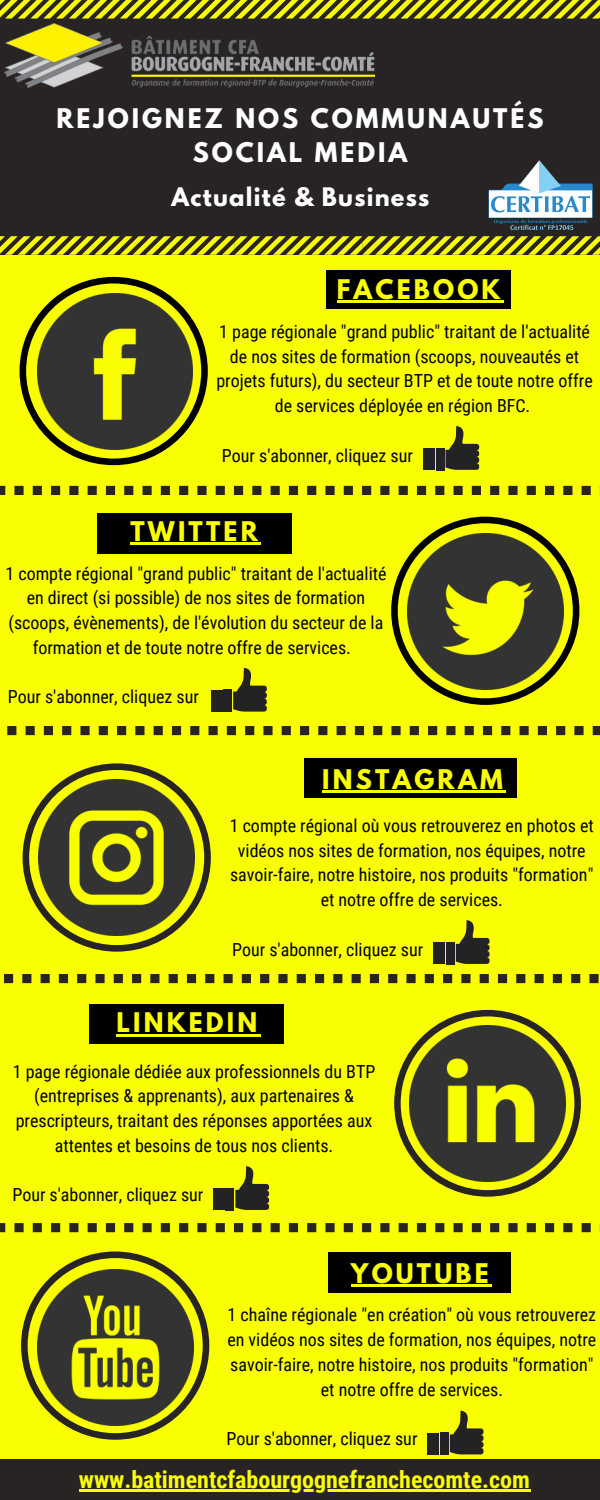
<style>
.page{position:relative;width:600px;height:1500px;background:#faff00}
.page>*{position:absolute;margin:0;border:0;box-sizing:border-box;transform-origin:0 0}
.t1{font:700 24px "Roboto Condensed";color:#faff00}
.t2{font:700 24px "League Spartan";letter-spacing:.135em;color:#faff00}
.t3{font:700 24px/33.1px "League Spartan";letter-spacing:.125em;color:#fff;text-align:center}
.t4{font:700 22.6px "League Spartan";letter-spacing:.055em;color:#fff}
.t5{font:18px/24.8px "Roboto Condensed";color:#000;text-align:center}
</style>
<div class="page">
<div style="left:0;top:0;width:600px;height:255px;background:#282423"></div>
<svg style="left:0;top:0;width:600px;height:19px"></svg>
<svg style="left:0;top:236px;width:600px;height:19px"></svg>
<div style="left:327px;top:271px;width:184px;height:38px;background:#000"></div>
<svg style="left:20px;top:277px;width:188px;height:188px"></svg>
<svg style="left:391px;top:517px;width:188px;height:188px"></svg>
<svg style="left:0;top:486px;width:280px;height:9px"></svg>
<svg style="left:289px;top:486px;width:311px;height:9px"></svg>
<div style="left:97px;top:513px;width:195px;height:40px;background:#000"></div>
<hr style="left:130px;top:542px;width:131px;height:3px;background:#faff00">
<svg style="left:7px;top:726px;width:284px;height:9px"></svg>
<svg style="left:300px;top:726px;width:300px;height:9px"></svg>
<div style="left:305px;top:758px;width:212px;height:40px;background:#000"></div>
<svg style="left:23px;top:763px;width:188px;height:189px"></svg>
<svg style="left:4px;top:974px;width:302px;height:9px"></svg>
<svg style="left:315px;top:974px;width:284px;height:9px"></svg>
<div style="left:89px;top:1004px;width:195px;height:40px;background:#000"></div>
<hr style="left:116px;top:1034px;width:144px;height:2px;background:#faff00">
<svg style="left:394px;top:1010px;width:187px;height:187px"></svg>
<svg style="left:0;top:1223px;width:280px;height:9px"></svg>
<svg style="left:289px;top:1223px;width:311px;height:9px"></svg>
<div style="left:329px;top:1253px;width:182px;height:40px;background:#000"></div>
<svg style="left:21px;top:1251px;width:188px;height:189px"></svg>
<div style="left:0;top:1459px;width:600px;height:41px;background:#282423"></div>
<img style="left:488px;top:160px;width:105px;height:70px">
<img style="left:4px;top:24px;width:371px;height:63px">
<img style="left:410px;top:1025px;width:156px;height:156px">
<img style="left:37px;top:294px;width:156px;height:155px">
<img style="left:407px;top:534px;width:156px;height:156px">
<img style="left:39px;top:780px;width:156px;height:156px">
<img style="left:38px;top:1269px;width:156px;height:156px">
<svg style="left:446px;top:426px;width:33px;height:44px"></svg>
<div style="left:436px;top:448px;width:8px;height:23px;background:#232325"></div>
<div style="left:424px;top:449px;width:11px;height:21px;background:#232325"></div>
<hr style="left:337px;top:300px;width:167px;height:2px;background:#faff00">
<hr style="left:322px;top:790px;width:184px;height:3px;background:#faff00">
<hr style="left:351px;top:1285px;width:141px;height:2px;background:#faff00">
<hr style="left:79px;top:1489px;width:451px;height:2px;background:#faff00">
<svg style="left:233px;top:668px;width:34px;height:44px"></svg>
<div style="left:224px;top:689px;width:8px;height:23px;background:#232325"></div>
<div style="left:211px;top:690px;width:11px;height:22px;background:#232325"></div>
<svg style="left:456px;top:920px;width:34px;height:44px"></svg>
<div style="left:446px;top:942px;width:8px;height:23px;background:#232325"></div>
<div style="left:434px;top:943px;width:11px;height:21px;background:#232325"></div>
<svg style="left:235px;top:1166px;width:34px;height:44px"></svg>
<div style="left:226px;top:1188px;width:8px;height:23px;background:#232325"></div>
<div style="left:213px;top:1189px;width:12px;height:21px;background:#232325"></div>
<svg style="left:450px;top:1411px;width:34px;height:43px"></svg>
<div style="left:440px;top:1432px;width:8px;height:23px;background:#232325"></div>
<div style="left:428px;top:1433px;width:11px;height:22px;background:#232325"></div>
<h1 class="t3" style="left:57px;top:105px;width:488px">REJOIGNEZ NOS COMMUNAUTÉS<br>SOCIAL MEDIA</h1>
<p class="t4" style="left:172px;top:186px;width:259px">Actualité &amp; Business</p>
<h1 class="t2" style="left:337px;top:277px;width:165px">FACEBOOK</h1>
<p class="t5" style="left:216px;top:319px;width:378px">1 page régionale "grand public" traitant de l'actualité de nos sites de formation (scoops, nouveautés et projets futurs), du secteur BTP et de toute notre offre de services déployée en région BFC.</p>
<p class="t5" style="left:222px;top:443px;width:193px">Pour s'abonner, cliquez sur</p>
<h1 class="t2" style="left:130px;top:519px;width:129px">TWITTER</h1>
<p class="t5" style="left:5px;top:561px;width:383px">1 compte régional "grand public" traitant de l'actualité en direct (si possible) de nos sites de formation (scoops, évènements), de l'évolution du secteur de la formation et de toute notre offre de services.</p>
<p class="t5" style="left:8px;top:685px;width:193px">Pour s'abonner, cliquez sur</p>
<h1 class="t2" style="left:322px;top:767px;width:182px">INSTAGRAM</h1>
<p class="t5" style="left:230px;top:813px;width:366px">1 compte régional où vous retrouverez en photos et vidéos nos sites de formation, nos équipes, notre savoir-faire, notre histoire, nos produits "formation" et notre offre de services.</p>
<p class="t5" style="left:232px;top:937px;width:193px">Pour s'abonner, cliquez sur</p>
<h1 class="t2" style="left:116px;top:1011px;width:142px">LINKEDIN</h1>
<p class="t5" style="left:13px;top:1059px;width:364px">1 page régionale dédiée aux professionnels du BTP (entreprises &amp; apprenants), aux partenaires &amp; prescripteurs, traitant des réponses apportées aux attentes et besoins de tous nos clients.</p>
<p class="t5" style="left:12px;top:1183px;width:193px">Pour s'abonner, cliquez sur</p>
<h1 class="t2" style="left:351px;top:1261px;width:139px">YOUTUBE</h1>
<p class="t5" style="left:227px;top:1303px;width:371px">1 chaîne régionale "en création" où vous retrouverez en vidéos nos sites de formation, nos équipes, notre savoir-faire, notre histoire, nos produits "formation" et notre offre de services.</p>
<p class="t5" style="left:226px;top:1427px;width:193px">Pour s'abonner, cliquez sur</p>
<h1 class="t1" style="left:79px;top:1465px;width:452px">www.batimentcfabourgognefranchecomte.com</h1>
</div>
